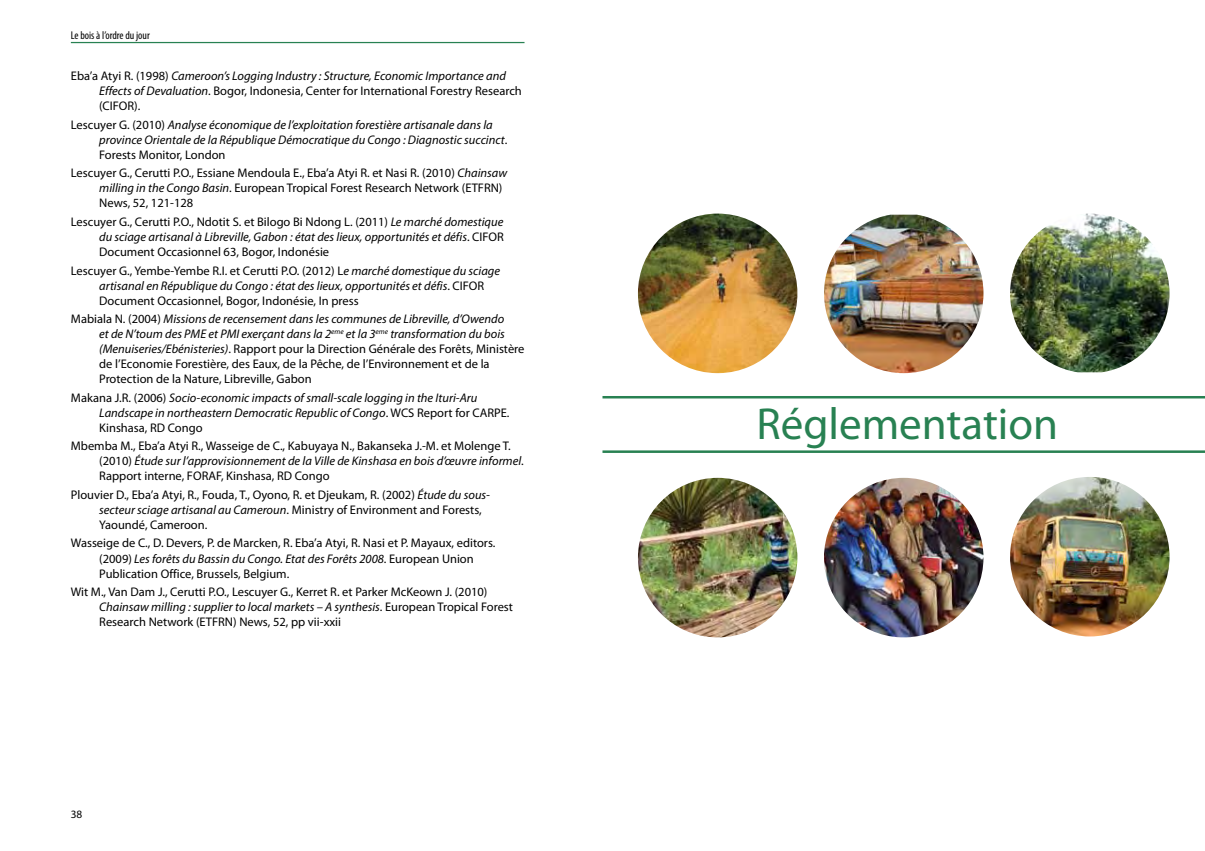
<style>
.page{position:relative;width:1205px;height:851px;background:#fff}
.page>*{position:absolute;margin:0;border:0;box-sizing:border-box;transform-origin:0 0}
.t1{font:45px "Myriad Pro";color:#288152}
.t2{font:12.5px/15px "Myriad Pro";color:#000}
.t3{font:italic 12.5px/15px "Myriad Pro";color:#000}
.t4{font:condensed 11.25px "Myriad Pro";color:#000}
.t5{font:11.25px "Myriad Pro";color:#000}
.s1{font-style:italic}
.s2{font-style:normal}
</style>
<div class="page">
<hr style="left:71px;top:42px;width:453px;height:1px;background:#288152">
<hr style="left:602px;top:396px;width:603px;height:2px;background:#288152">
<hr style="left:602px;top:450px;width:603px;height:3px;background:#288152">
<img style="left:1010px;top:213px;width:159px;height:159px">
<img style="left:824px;top:478px;width:159px;height:159px;border-radius:79px">
<img style="left:638px;top:478px;width:159px;height:159px;border-radius:79px">
<img style="left:824px;top:215px;width:159px;height:158px">
<img style="left:1010px;top:477px;width:159px;height:159px;border-radius:79px">
<img style="left:638px;top:213px;width:159px;height:160px;border-radius:79px">
<p class="t4" style="left:71px;top:29px;width:80px">Le bois à l’ordre du jour</p>
<p class="t2" style="left:99px;top:68px;width:424px;text-indent:-28px">Eba’a Atyi R. (1998) <span class="s1">Cameroon’s Logging Industry : Structure, Economic Importance and<br>Effects of Devaluation</span>. Bogor, Indonesia, Center for International Forestry Research (CIFOR).</p>
<p class="t3" style="left:99px;top:117px;width:410px;text-indent:-28px"><span class="s2">Lescuyer G. (2010)</span> Analyse économique de l’exploitation forestière artisanale dans la province Orientale de la République Démocratique du Congo : Diagnostic succinct<span class="s2">.<br>Forests Monitor, London</span></p>
<p class="t2" style="left:99px;top:165px;width:409px;text-indent:-28px">Lescuyer G., Cerutti P.O., Essiane Mendoula E., Eba’a Atyi R. et Nasi R. (2010) <span class="s1">Chainsaw milling in the Congo Basin</span>. European Tropical Forest Research Network (ETFRN)<br>News, 52, 121-128</p>
<p class="t2" style="left:99px;top:214px;width:406px;text-align:justify;text-indent:-28px">Lescuyer G., Cerutti P.O., Ndotit S. et Bilogo Bi Ndong L. (2011) <span class="s1">Le marché domestique du sciage artisanal à Libreville, Gabon : état des lieux, opportunités et défis</span>. CIFOR Document Occasionnel 63, Bogor, Indonésie</p>
<p class="t2" style="left:99px;top:263px;width:402px;text-indent:-28px">Lescuyer G., Yembe-Yembe R.I. et Cerutti P.O. (2012) L<span class="s1">e marché domestique du sciage artisanal en République du Congo : état des lieux, opportunités et défis</span>. CIFOR<br>Document Occasionnel, Bogor, Indonésie, In press</p>
<p class="t2" style="left:99px;top:311px;width:427px;text-indent:-28px">Mabiala N. (2004) <span class="s1">Missions de recensement dans les communes de Libreville, d’Owendo<br>et de N’toum des PME et PMI exerçant dans la 2</span><sup>eme</sup> <span class="s1">et la 3</span><sup>eme</sup> <span class="s1">transformation du bois (Menuiseries/Ebénisteries)</span>. Rapport pour la Direction Générale des Forêts, Ministère de l’Economie Forestière, des Eaux, de la Pêche, de l’Environnement et de la Protection de la Nature, Libreville, Gabon</p>
<p class="t3" style="left:99px;top:390px;width:412px;text-indent:-28px"><span class="s2">Makana J.R. (2006)</span> Socio-economic impacts of small-scale logging in the Ituri-Aru<br>Landscape in northeastern Democratic Republic of Congo<span class="s2">. WCS Report for CARPE.<br>Kinshasa, RD Congo</span></p>
<p class="t2" style="left:99px;top:438px;width:426px;text-indent:-28px">Mbemba M., Eba’a Atyi R., Wasseige de C., Kabuyaya N., Bakanseka J.-M. et Molenge T. (2010) <span class="s1">Étude sur l’approvisionnement de la Ville de Kinshasa en bois d’œuvre informel</span>.<br>Rapport interne, FORAF, Kinshasa, RD Congo</p>
<p class="t2" style="left:99px;top:487px;width:392px;text-indent:-28px">Plouvier D., Eba’a Atyi, R., Fouda, T., Oyono, R. et Djeukam, R. (2002) <span class="s1">Étude du sous&shy;secteur sciage artisanal au Cameroun</span>. Ministry of Environment and Forests,<br>Yaoundé, Cameroon.</p>
<p class="t2" style="left:99px;top:535px;width:398px;text-indent:-28px">Wasseige de C., D. Devers, P. de Marcken, R. Eba’a Atyi, R. Nasi et P. Mayaux, editors. (2009) <span class="s1">Les forêts du Bassin du Congo. Etat des Forêts 2008</span>. European Union<br>Publication Office, Brussels, Belgium.</p>
<p class="t2" style="left:99px;top:584px;width:415px;text-indent:-28px">Wit M., Van Dam J., Cerutti P.O., Lescuyer G., Kerret R. et Parker McKeown J. (2010)<br><span class="s1">Chainsaw milling : supplier to local markets – A synthesis</span>. European Tropical Forest<br>Research Network (ETFRN) News, 52, pp vii-xxii</p>
<p class="t5" style="left:71px;top:806px;width:13px">38</p>
<h1 class="t1" style="left:756px;top:396px;width:303px">Réglementation</h1>
</div>
